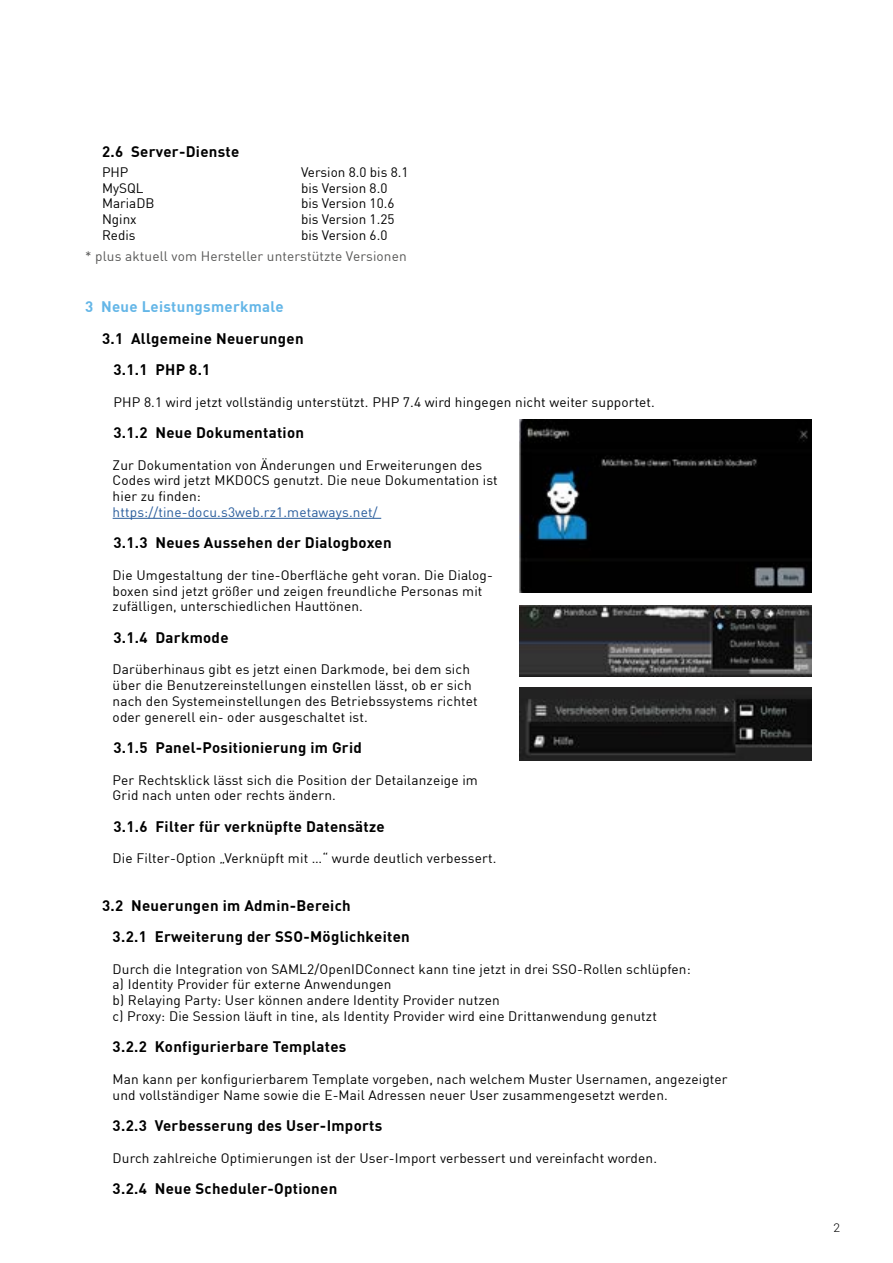
<style>
.page{position:relative;width:893px;height:1263px;background:#fff}
.page>*{position:absolute;margin:0;border:0;box-sizing:border-box;transform-origin:0 0}
.t1{font:700 15px/31.5px "DIN";letter-spacing:.02em;color:#000}
.t2{font:700 15px "DIN";letter-spacing:.02em;color:#64b6e7}
.t3{font:13.5px/15.8px "DIN";letter-spacing:.01em;color:#000}
.t4{font:13.5px "DIN";letter-spacing:.01em;color:#575756}
.t5{font:13.5px "DIN";letter-spacing:.01em;color:#275b9b}
.t6{font:300 12px "Roboto";color:#000}
</style>
<div class="page">
<hr style="left:113px;top:518px;width:268px;height:1px;background:#275b9b">
<img style="left:520px;top:420px;width:291px;height:173px">
<img style="left:520px;top:605px;width:291px;height:71px">
<img style="left:520px;top:688px;width:291px;height:72px">
<p class="t1" style="left:102px;top:135px;width:139px">2.6 Server-Dienste</p>
<p class="t3" style="left:102px;top:164px;width:28px">PHP</p>
<p class="t3" style="left:301px;top:164px;width:109px">Version 8.0 bis 8.1</p>
<p class="t3" style="left:102px;top:180px;width:43px">MySQL</p>
<p class="t3" style="left:301px;top:180px;width:88px">bis Version 8.0</p>
<p class="t3" style="left:102px;top:195px;width:54px">MariaDB</p>
<p class="t3" style="left:301px;top:195px;width:95px">bis Version 10.6</p>
<p class="t3" style="left:102px;top:211px;width:36px">Nginx</p>
<p class="t3" style="left:301px;top:211px;width:95px">bis Version 1.25</p>
<p class="t3" style="left:102px;top:227px;width:35px">Redis</p>
<p class="t3" style="left:301px;top:227px;width:88px">bis Version 6.0</p>
<p class="t4" style="left:85px;top:247px;width:323px">* plus aktuell vom Hersteller unterstützte Versionen</p>
<p class="t2" style="left:85px;top:297px;width:200px">3 Neue Leistungsmerkmale</p>
<p class="t1" style="left:113px;top:322px;width:192px;text-indent:-11px">3.1 Allgemeine Neuerungen<br>3.1.1 PHP 8.1</p>
<p class="t3" style="left:113px;top:394px;width:543px">PHP 8.1 wird jetzt vollständig unterstützt. PHP 7.4 wird hingegen nicht weiter supportet.</p>
<p class="t1" style="left:113px;top:416px;width:192px">3.1.2 Neue Dokumentation</p>
<p class="t3" style="left:113px;top:457px;width:387px">Zur Dokumentation von Änderungen und Erweiterungen des<br>Codes wird jetzt MKDOCS genutzt. Die neue Dokumentation ist hier zu finden:</p>
<p class="t5" style="left:113px;top:503px;width:266px">https://tine-docu.s3web.rz1.metaways.net/</p>
<p class="t1" style="left:113px;top:526px;width:280px">3.1.3 Neues Aussehen der Dialogboxen</p>
<p class="t3" style="left:113px;top:567px;width:382px">Die Umgestaltung der tine-Oberfläche geht voran. Die Dialog&shy;boxen sind jetzt größer und zeigen freundliche Personas mit zufälligen, unterschiedlichen Hauttönen.</p>
<p class="t1" style="left:113px;top:621px;width:117px">3.1.4 Darkmode</p>
<p class="t3" style="left:113px;top:661px;width:366px">Darüberhinaus gibt es jetzt einen Darkmode, bei dem sich über die Benutzereinstellungen einstellen lässt, ob er sich nach den Systemeinstellungen des Betriebssystems richtet oder generell ein- oder ausgeschaltet ist.</p>
<p class="t1" style="left:113px;top:731px;width:250px">3.1.5 Panel-Positionierung im Grid</p>
<p class="t3" style="left:113px;top:772px;width:367px">Per Rechtsklick lässt sich die Position der Detailanzeige im<br>Grid nach unten oder rechts ändern.</p>
<p class="t1" style="left:113px;top:810px;width:273px">3.1.6 Filter für verknüpfte Datensätze</p>
<p class="t3" style="left:113px;top:850px;width:385px">Die Filter-Option „Verknüpft mit …“ wurde deutlich verbessert.</p>
<p class="t1" style="left:113px;top:889px;width:299px;text-indent:-11px">3.2 Neuerungen im Admin-Bereich<br>3.2.1 Erweiterung der SSO-Möglichkeiten</p>
<p class="t3" style="left:113px;top:961px;width:580px">Durch die Integration von SAML2/OpenIDConnect kann tine jetzt in drei SSO-Rollen schlüpfen: a) Identity Provider für externe Anwendungen<br>b) Relaying Party: User können andere Identity Provider nutzen<br>c) Proxy: Die Session läuft in tine, als Identity Provider wird eine Drittanwendung genutzt</p>
<p class="t1" style="left:113px;top:1030px;width:235px">3.2.2 Konfigurierbare Templates</p>
<p class="t3" style="left:113px;top:1071px;width:616px">Man kann per konfigurierbarem Template vorgeben, nach welchem Muster Usernamen, angezeigter und vollständiger Name sowie die E-Mail Adressen neuer User zusammengesetzt werden.</p>
<p class="t1" style="left:113px;top:1109px;width:271px">3.2.3 Verbesserung des User-Imports</p>
<p class="t3" style="left:113px;top:1150px;width:546px">Durch zahlreiche Optimierungen ist der User-Import verbessert und vereinfacht worden.</p>
<p class="t1" style="left:113px;top:1172px;width:226px">3.2.4 Neue Scheduler-Optionen</p>
<p class="t6" style="left:833px;top:1219px;width:8px">2</p>
</div>
